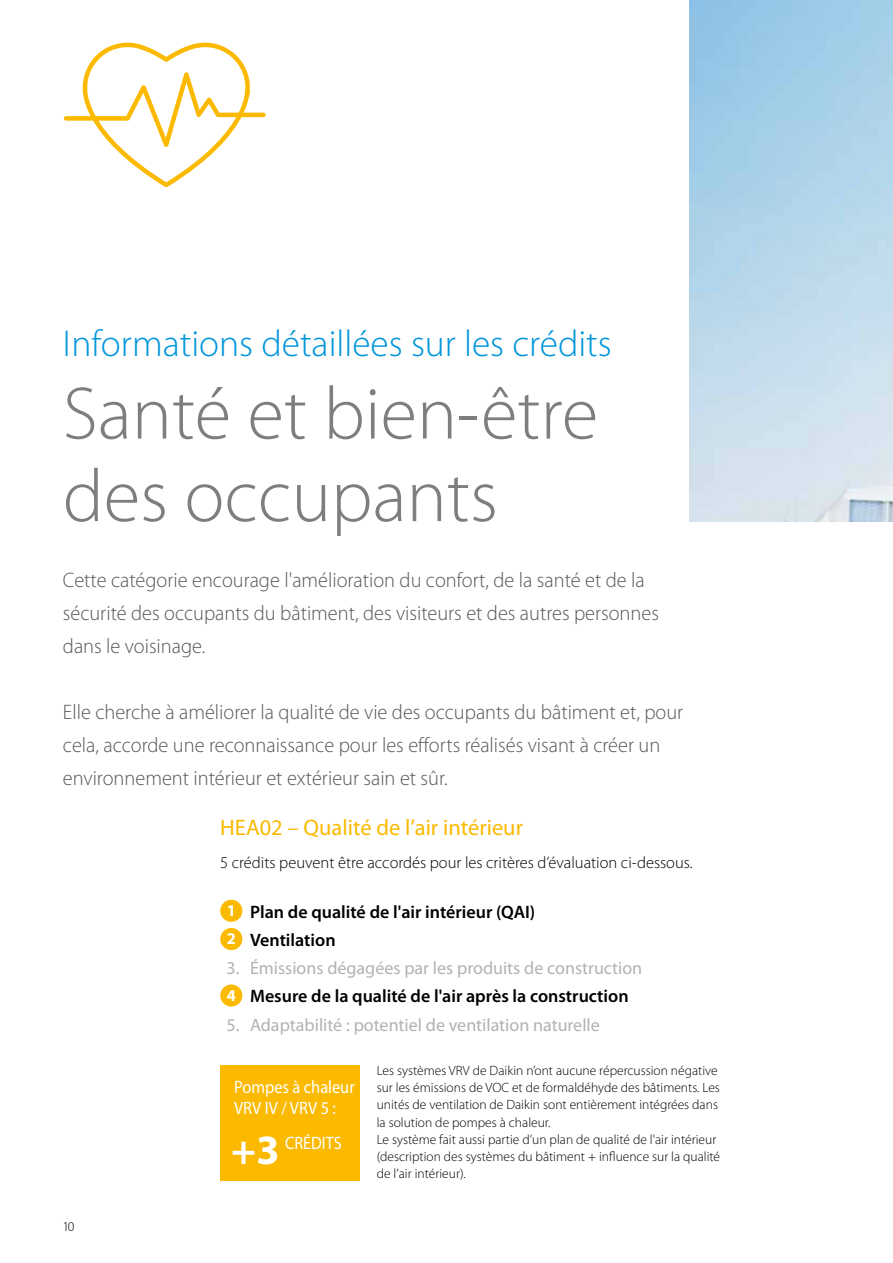
<style>
.page{position:relative;width:893px;height:1263px;background:#fff}
.page>*{position:absolute;margin:0;border:0;box-sizing:border-box;transform-origin:0 0}
.t1{font:300 75px/82.5px "Myriad Pro";color:#7e7e7d}
.t2{font:700 41.85px "Myriad Pro";color:#fff}
.t3{font:300 37.5px "Myriad Pro";color:#0095db}
.t4{font:22.5px "Myriad Pro";color:#fbba00}
.t5{font:300 21px/33px "Myriad Pro";color:#575756}
.t6{font:18px/28.2px "Myriad Pro";color:#b3b2b2}
.t7{font:600 18px/28.2px "Myriad Pro";color:#000}
.t8{font:18px/21.6px "Myriad Pro";color:#fff;scale:.91 1}
.t9{font:18px "Myriad Pro";color:#fff;scale:.9 1}
.t10{font:300 16.5px "Myriad Pro";color:#000}
.t11{font:300 13.5px/17.2px "Myriad Pro";color:#000}
.s1{font-weight:700;font-size:16.5px;color:#fff}
.s2{font-weight:600;color:#000}
</style>
<div class="page">
<div style="left:220px;top:900px;width:22px;height:22px;background:#fbba00;border-radius:50%"></div>
<div style="left:220px;top:928px;width:22px;height:22px;background:#fbba00;border-radius:50%"></div>
<div style="left:220px;top:984px;width:22px;height:22px;background:#fbba00;border-radius:50%"></div>
<div style="left:220px;top:1065px;width:140px;height:115px;background:#fbba00"></div>
<svg style="left:63px;top:42px;width:203px;height:146px"></svg>
<h3 class="t3" style="left:63px;top:323px;width:550px">Informations détaillées sur les crédits</h3>
<h1 class="t1" style="left:63px;top:374px;width:537px">Santé et bien-être des occupants</h1>
<h3 class="t5" style="left:63px;top:564px;width:597px">Cette catégorie encourage l'amélioration du confort, de la santé et de la sécurité des occupants du bâtiment, des visiteurs et des autres personnes dans le voisinage.</h3>
<h3 class="t5" style="left:63px;top:696px;width:622px">Elle cherche à améliorer la qualité de vie des occupants du bâtiment et, pour cela, accorde une reconnaissance pour les efforts réalisés visant à créer un environnement intérieur et extérieur sain et sûr.</h3>
<h3 class="t4" style="left:220px;top:813px;width:304px">HEA02 – Qualité de l’air intérieur</h3>
<p class="t10" style="left:220px;top:853px;width:474px">5 crédits peuvent être accordés pour les critères d’évaluation ci-dessous.</p>
<h3 class="t7" style="left:227px;top:898px;width:310px"><span class="s1">1</span> Plan de qualité de l'air intérieur (QAI)<br><span class="s1">2</span> Ventilation</h3>
<h3 class="t6" style="left:227px;top:954px;width:417px">3. Émissions dégagées par les produits de construction<br><span class="s1">4</span> <span class="s2">Mesure de la qualité de l'air après la construction</span></h3>
<h3 class="t6" style="left:227px;top:1010px;width:375px">5. Adaptabilité : potentiel de ventilation naturelle</h3>
<p class="t11" style="left:64px;top:1218px;width:12px">10</p>
<h3 class="t8" style="left:234px;top:1075px;width:134px">Pompes à chaleur<br>VRV IV / VRV 5 :</h3>
<h2 class="t2" style="left:231px;top:1123px;width:50px">+3</h2>
<h3 class="t9" style="left:285px;top:1132px;width:64px">CRÉDITS</h3>
<p class="t11" style="left:377px;top:1062px;width:345px">Les systèmes VRV de Daikin n’ont aucune répercussion négative sur les émissions de VOC et de formaldéhyde des bâtiments. Les unités de ventilation de Daikin sont entièrement intégrées dans la solution de pompes à chaleur.<br>Le système fait aussi partie d’un plan de qualité de l'air intérieur (description des systèmes du bâtiment + influence sur la qualité de l’air intérieur).</p>
</div>
